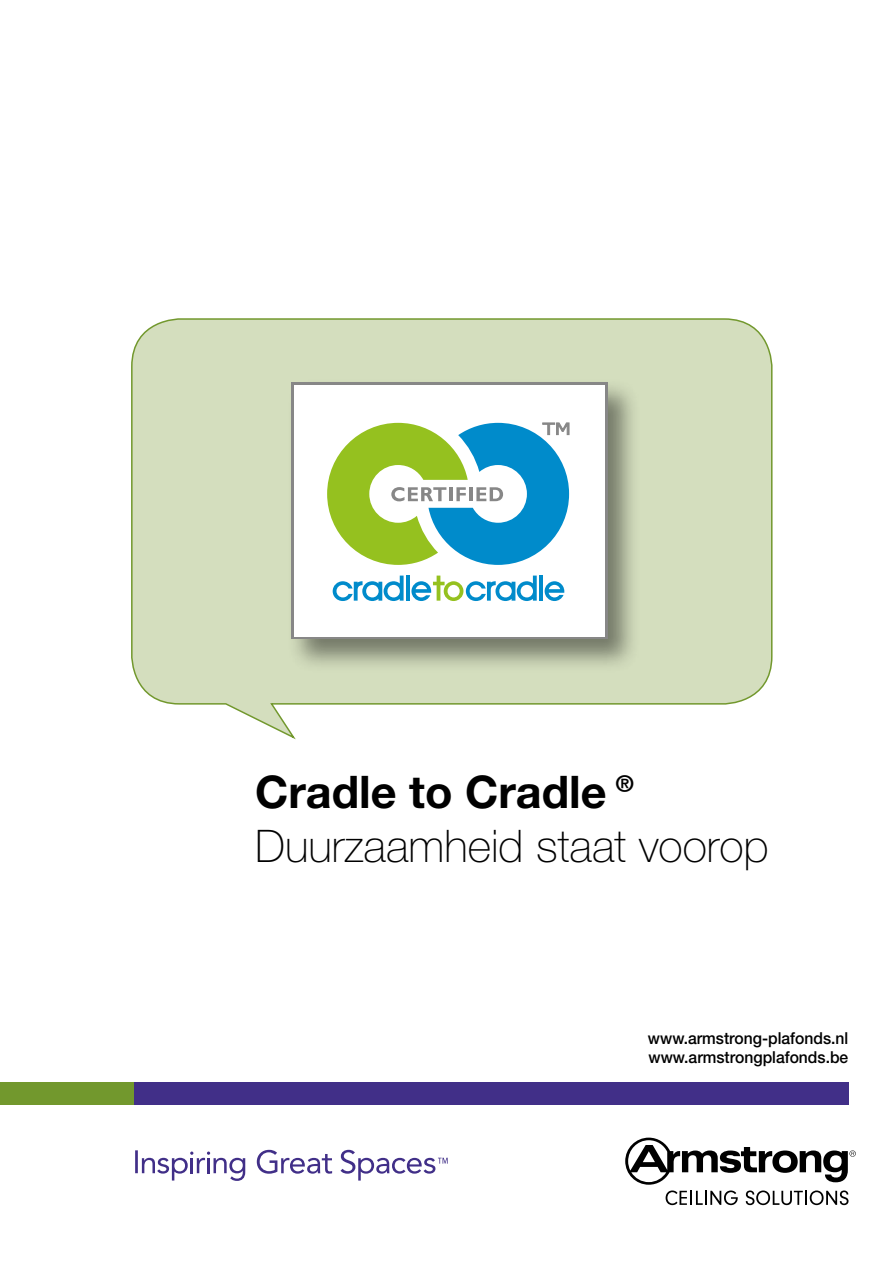
<style>
.page{position:relative;width:893px;height:1263px;background:#fff}
.page>*{position:absolute;margin:0;border:0;box-sizing:border-box;transform-origin:0 0}
.t1{font:100 45px "Helvetica Neue CE";color:#000}
.t2{font:700 45px "Helvetica Neue CE";color:#000}
.t3{font:500 16.5px/18.8px "Helvetica Neue";color:#000;scale:.95 1}
</style>
<div class="page">
<svg style="left:131px;top:318px;width:642px;height:422px;background:#d8e1c4"></svg>
<div style="left:287px;top:379px;width:354px;height:294px;background:#000;opacity:.45"></div>
<svg style="left:291px;top:382px;width:316px;height:257px;fill:#878787"></svg>
<div style="left:294px;top:385px;width:310px;height:251px;background:#fff"></div>
<svg style="left:333px;top:576px;width:71px;height:25px"></svg>
<hr style="left:406px;top:576px;width:4px;height:25px;background:#008bcb">
<hr style="left:539px;top:576px;width:4px;height:25px;background:#008bcb">
<svg style="left:411px;top:576px;width:126px;height:25px"></svg>
<svg style="left:545px;top:581px;width:19px;height:20px"></svg>
<svg style="left:327px;top:423px;width:242px;height:142px"></svg>
<svg style="left:257px;top:1150px;width:75px;height:24px"></svg>
<svg style="left:135px;top:1150px;width:110px;height:31px"></svg>
<svg style="left:340px;top:1150px;width:108px;height:30px"></svg>
<div style="left:134px;top:1082px;width:714px;height:23px;background:#412f88"></div>
<div style="left:0;top:1082px;width:134px;height:23px;background:#72982d"></div>
<svg style="left:625px;top:1137px;width:231px;height:68px"></svg>
<h1 class="t2" style="left:255px;top:764px;width:389px">Cradle to Cradle®</h1>
<h1 class="t1" style="left:255px;top:820px;width:515px">Duurzaamheid staat voorop</h1>
<p class="t3" style="left:648px;top:1029px;width:212px">www.armstrong-plafonds.nl www.armstrongplafonds.be</p>
</div>
